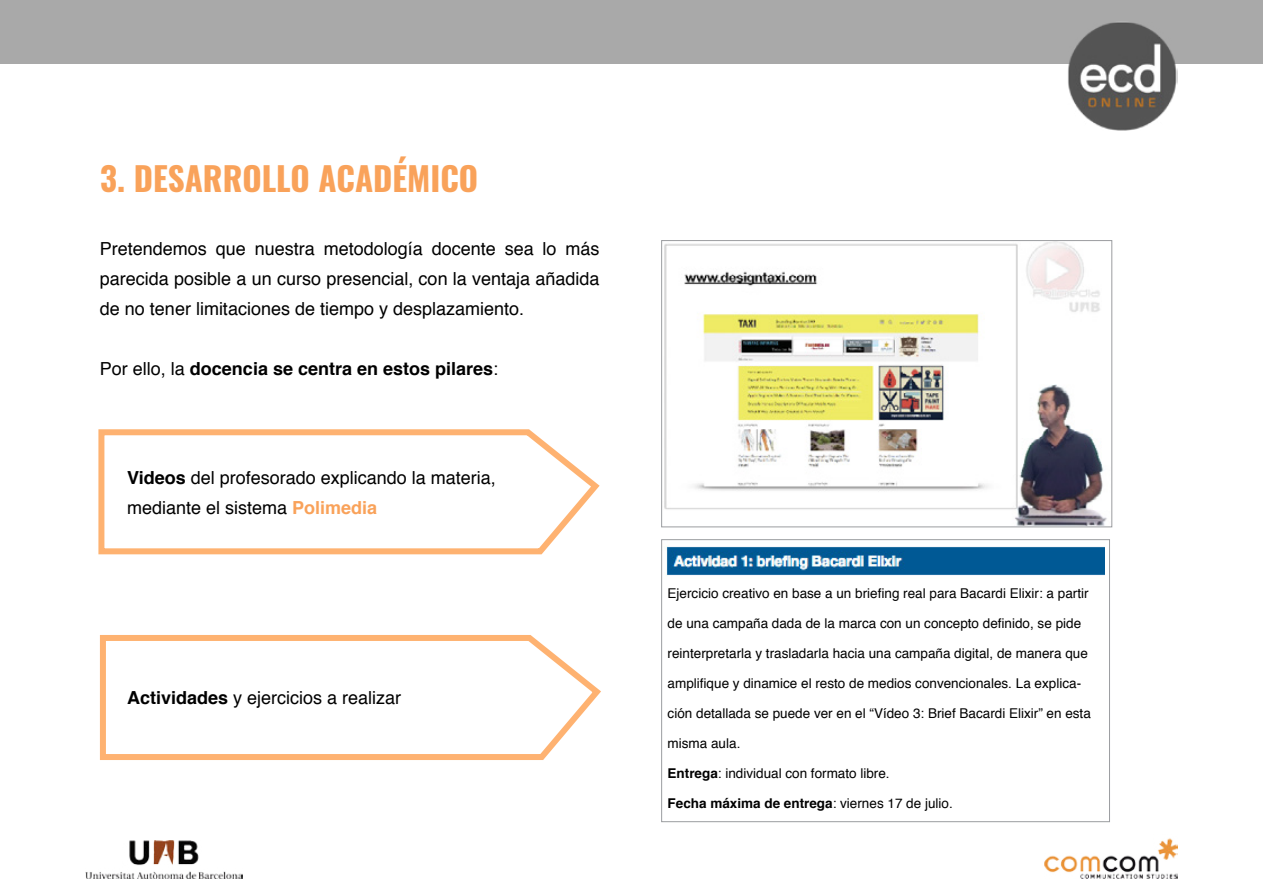
<style>
.page{position:relative;width:1263px;height:893px;background:#fff}
.page>*{position:absolute;margin:0;border:0;box-sizing:border-box;transform-origin:0 0}
.t1{font:700 33px "Oswald";color:#f9a25a}
.t2{font:18px/30px "Helvetica";color:#000;text-align:justify}
.t3{font:700 18px "Helvetica";color:#000}
.t4{font:13.5px "Helvetica";color:#000}
.t5{font:700 13.5px "Helvetica";color:#000}
.s1{font-weight:400}
.s2{font-weight:700}
.s3{font-weight:700;color:#f9a25a}
</style>
<div class="page">
<div style="left:0;top:0;width:1263px;height:64px;background:#a9a9a9"></div>
<img style="left:85px;top:841px;width:157px;height:37px">
<img style="left:1045px;top:838px;width:133px;height:40px">
<img style="left:1068px;top:22px;width:110px;height:109px">
<img style="left:664px;top:242px;width:443px;height:283px">
<div style="left:661px;top:240px;width:451px;height:287px;border:1px solid #9b9da0"></div>
<img style="left:665px;top:546px;width:439px;height:30px">
<div style="left:661px;top:539px;width:449px;height:283px;border:1px solid #9b9da0"></div>
<svg style="left:98px;top:429px;width:502px;height:126px"></svg>
<svg style="left:100px;top:635px;width:501px;height:125px"></svg>
<h1 class="t1" style="left:100px;top:156px;width:380px">3. DESARROLLO ACADÉMICO</h1>
<h2 class="t2" style="left:100px;top:234px;width:501px">Pretendemos que nuestra metodología docente sea lo más parecida posible a un curso presencial, con la ventaja añadida de no tener limitaciones de tiempo y desplazamiento.</h2>
<h2 class="t3" style="left:100px;top:354px;width:400px"><span class="s1">Por ello, la</span> docencia se centra en estos pilares<span class="s1">:</span></h2>
<h2 class="t2" style="left:127px;top:463px;width:370px"><span class="s2">Videos</span> del profesorado explicando la materia, mediante el sistema <span class="s3">Polimedia</span></h2>
<h2 class="t2" style="left:127px;top:683px;width:276px"><span class="s2">Actividades</span> y ejercicios a realizar</h2>
<p class="t4" style="left:668px;top:583px;width:422px">Ejercicio creativo en base a un briefing real para Bacardi Elixir: a partir</p>
<p class="t4" style="left:668px;top:613px;width:415px">de una campaña dada de la marca con un concepto definido, se pide</p>
<p class="t4" style="left:668px;top:643px;width:422px">reinterpretarla y trasladarla hacia una campaña digital, de manera que</p>
<p class="t4" style="left:668px;top:673px;width:415px">amplifique y dinamice el resto de medios convencionales. La explica-</p>
<p class="t4" style="left:668px;top:703px;width:425px">ción detallada se puede ver en el “Vídeo 3: Brief Bacardi Elixir” en esta</p>
<p class="t4" style="left:668px;top:733px;width:74px">misma aula.</p>
<p class="t4" style="left:668px;top:763px;width:224px"><span class="s2">Entrega</span>: individual con formato libre.</p>
<p class="t5" style="left:668px;top:792px;width:287px">Fecha máxima de entrega<span class="s1">: viernes 17 de julio.</span></p>
</div>
